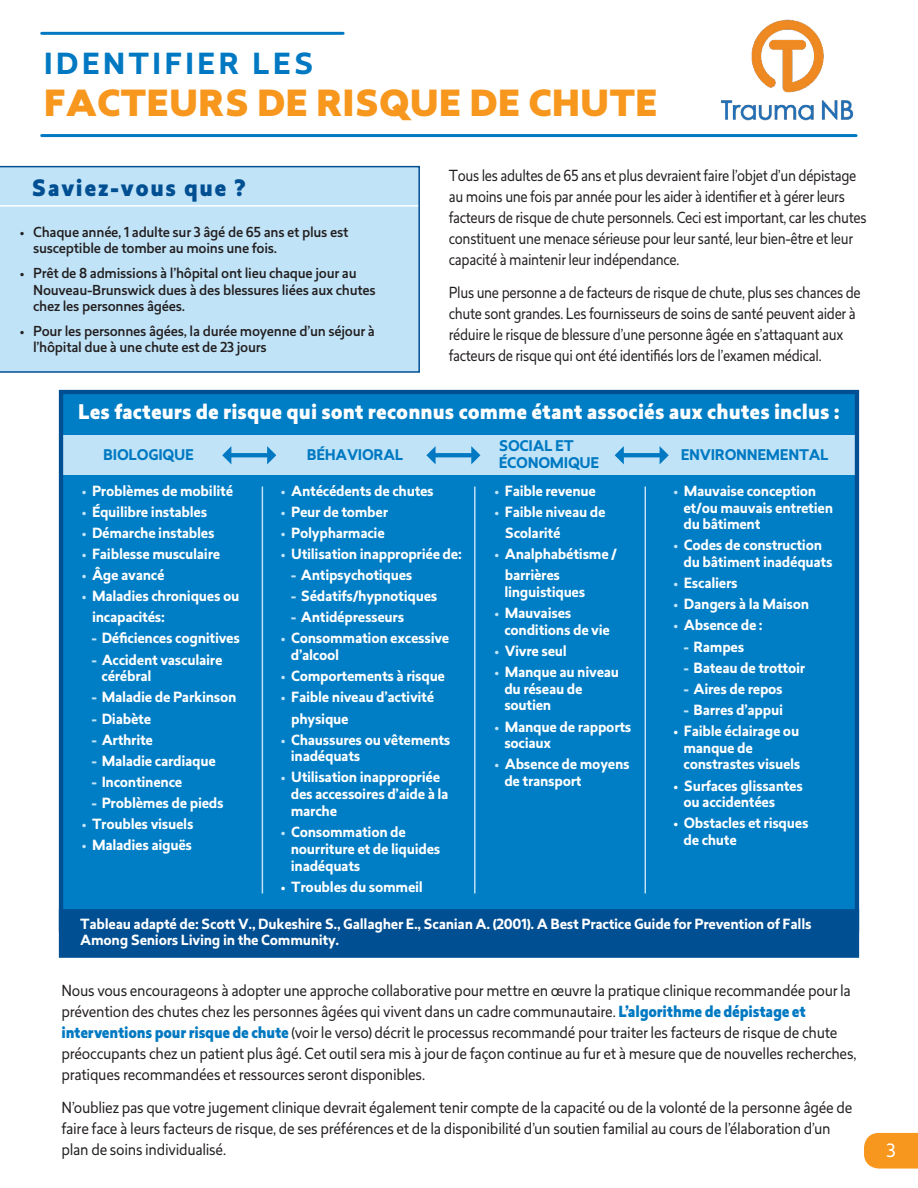
<style>
.page{position:relative;width:918px;height:1188px;background:#fff}
.page>*{position:absolute;margin:0;border:0;box-sizing:border-box;transform-origin:0 0}
.t1{font:900 35.25px "Revisal";color:#f7971d;scale:1.05 1}
.t2{font:700 28.5px "Revisal";letter-spacing:.1em;color:#0079c2;scale:1.05 1}
.t3{font:900 22.2px "Revisal";letter-spacing:.075em;color:#004f92}
.t4{font:900 19.8px "Revisal";letter-spacing:.005em;color:#fff}
.t5{font:18px "Revisal";color:#fff}
.t6{font:15px/21px "Revisal";letter-spacing:-.025em;color:#231f20;scale:.95 1}
.t7{font:15px/21px "Revisal";letter-spacing:-.025em;color:#231f20;scale:.9 1}
.t8{font:700 14.4px/17.4px "Revisal";letter-spacing:-.02em;color:#0079c2}
.t9{font:700 13.8px/16.8px "Revisal";letter-spacing:-.02em;color:#fff}
.t10{font:500 13.5px/16.2px "Revisal";letter-spacing:-.02em;color:#231f20}
.s1{color:#c0e3f7}
.s2{font-weight:900;color:#0079c2}
</style>
<div class="page">
<img style="left:564px;top:19px;width:294px;height:119px">
<hr style="left:42px;top:32px;width:301px;height:3px;background:#0079c2">
<hr style="left:42px;top:134px;width:814px;height:3px;background:#0079c2">
<div style="left:0;top:166px;width:420px;height:207px;background:#c0e3f7"></div>
<div style="left:61px;top:392px;width:796px;height:537px;background:#007ec5"></div>
<div style="left:61px;top:435px;width:796px;height:39px;background:#c0e3f7"></div>
<svg style="left:436px;top:453px;width:35px;height:4px"></svg>
<svg style="left:471px;top:446px;width:9px;height:18px"></svg>
<svg style="left:426px;top:446px;width:10px;height:18px"></svg>
<svg style="left:624px;top:453px;width:36px;height:4px"></svg>
<svg style="left:660px;top:446px;width:9px;height:18px"></svg>
<svg style="left:615px;top:446px;width:9px;height:18px"></svg>
<svg style="left:231px;top:453px;width:36px;height:4px"></svg>
<svg style="left:267px;top:446px;width:9px;height:18px"></svg>
<svg style="left:222px;top:446px;width:9px;height:18px"></svg>
<div style="left:59px;top:390px;width:800px;height:541px;border:4px solid #004f92"></div>
<div style="left:61px;top:911px;width:796px;height:45px;background:#004f92"></div>
<div style="left:59px;top:909px;width:800px;height:49px;border:4px solid #004f92"></div>
<hr style="left:262px;top:487px;width:1px;height:406px;background:#c0e3f7">
<hr style="left:474px;top:487px;width:2px;height:406px;background:#c0e3f7">
<hr style="left:645px;top:487px;width:1px;height:406px;background:#c0e3f7">
<svg style="left:864px;top:1133px;width:54px;height:36px;background:#f79d2a"></svg>
<h2 class="t2" style="left:44px;top:43px;width:259px">IDENTIFIER LES</h2>
<h1 class="t1" style="left:44px;top:78px;width:586px">FACTEURS DE RISQUE DE CHUTE</h1>
<p class="t7" style="left:449px;top:165px;width:466px">Tous les adultes de 65 ans et plus devraient faire l’objet d’un dépistage au moins une fois par année pour les aider à identifier et à gérer leurs facteurs de risque de chute personnels. Ceci est important, car les chutes constituent une menace sérieuse pour leur santé, leur bien-être et leur capacité à maintenir leur indépendance.</p>
<p class="t7" style="left:449px;top:282px;width:459px">Plus une personne a de facteurs de risque de chute, plus ses chances de chute sont grandes. Les fournisseurs de soins de santé peuvent aider à réduire le risque de blessure d’une personne âgée en s’attaquant aux facteurs de risque qui ont été identifiés lors de l’examen médical.</p>
<h3 class="t4" style="left:78px;top:397px;width:763px">Les facteurs de risque qui sont reconnus comme étant associés aux chutes inclus :</h3>
<h3 class="t3" style="left:31px;top:172px;width:216px">Saviez-vous que ?</h3>
<p class="t10" style="left:33px;top:224px;width:317px;text-indent:-14px">• Chaque année, 1 adulte sur 3 âgé de 65 ans et plus est susceptible de tomber au moins une fois.</p>
<p class="t10" style="left:33px;top:265px;width:344px;text-indent:-14px">• Prêt de 8 admissions à l’hôpital ont lieu chaque jour au<br>Nouveau-Brunswick dues à des blessures liées aux chutes chez les personnes âgées.</p>
<p class="t10" style="left:33px;top:323px;width:343px;text-indent:-14px">• Pour les personnes âgées, la durée moyenne d’un séjour à l’hôpital due à une chute est de 23 jours</p>
<p class="t8" style="left:103px;top:446px;width:92px">BIOLOGIQUE</p>
<p class="t8" style="left:307px;top:446px;width:98px">BÉHAVIORAL</p>
<p class="t8" style="left:499px;top:437px;width:102px">SOCIAL ET<br>ÉCONOMIQUE</p>
<p class="t8" style="left:681px;top:446px;width:150px">ENVIRONNEMENTAL</p>
<p class="t9" style="left:82px;top:483px;width:153px"><span class="s1">•</span> Problèmes de mobilité</p>
<p class="t9" style="left:82px;top:504px;width:127px"><span class="s1">•</span> Équilibre instables</p>
<p class="t9" style="left:82px;top:525px;width:135px"><span class="s1">•</span> Démarche instables</p>
<p class="t9" style="left:82px;top:546px;width:140px"><span class="s1">•</span> Faiblesse musculaire</p>
<p class="t9" style="left:82px;top:567px;width:84px"><span class="s1">•</span> Âge avancé</p>
<p class="t9" style="left:92px;top:586px;width:149px;line-height:21.1px;text-indent:-10px"><span class="s1">•</span> Maladies chroniques ou incapacités:</p>
<p class="t9" style="left:92px;top:630px;width:150px"><span class="s1">-</span> Déficiences cognitives</p>
<p class="t9" style="left:102px;top:651px;width:122px;text-indent:-10px"><span class="s1">-</span> Accident vasculaire cérébral</p>
<p class="t9" style="left:92px;top:689px;width:147px"><span class="s1">-</span> Maladie de Parkinson</p>
<p class="t9" style="left:92px;top:710px;width:61px"><span class="s1">-</span> Diabète</p>
<p class="t9" style="left:92px;top:731px;width:63px"><span class="s1">-</span> Arthrite</p>
<p class="t9" style="left:92px;top:753px;width:126px"><span class="s1">-</span> Maladie cardiaque</p>
<p class="t9" style="left:92px;top:774px;width:92px"><span class="s1">-</span> Incontinence</p>
<p class="t9" style="left:92px;top:795px;width:134px"><span class="s1">-</span> Problèmes de pieds</p>
<p class="t9" style="left:82px;top:816px;width:113px"><span class="s1">•</span> Troubles visuels</p>
<p class="t9" style="left:82px;top:837px;width:112px"><span class="s1">•</span> Maladies aiguës</p>
<p class="t9" style="left:281px;top:483px;width:154px"><span class="s1">•</span> Antécédents de chutes</p>
<p class="t9" style="left:281px;top:504px;width:109px"><span class="s1">•</span> Peur de tomber</p>
<p class="t9" style="left:281px;top:525px;width:105px"><span class="s1">•</span> Polypharmacie</p>
<p class="t9" style="left:281px;top:546px;width:182px"><span class="s1">•</span> Utilisation inappropriée de:</p>
<p class="t9" style="left:291px;top:567px;width:123px"><span class="s1">-</span> Antipsychotiques</p>
<p class="t9" style="left:291px;top:588px;width:148px"><span class="s1">-</span> Sédatifs/hypnotiques</p>
<p class="t9" style="left:291px;top:609px;width:115px"><span class="s1">-</span> Antidépresseurs</p>
<p class="t9" style="left:291px;top:630px;width:160px;text-indent:-10px"><span class="s1">•</span> Consommation excessive d’alcool</p>
<p class="t9" style="left:281px;top:668px;width:166px"><span class="s1">•</span> Comportements à risque</p>
<p class="t9" style="left:291px;top:687px;width:144px;line-height:21.1px;text-indent:-10px"><span class="s1">•</span> Faible niveau d’activité physique</p>
<p class="t9" style="left:291px;top:731px;width:161px;text-indent:-10px"><span class="s1">•</span> Chaussures ou vêtements inadéquats</p>
<p class="t9" style="left:291px;top:769px;width:159px;text-indent:-10px"><span class="s1">•</span> Utilisation inappropriée des accessoires d’aide à la marche</p>
<p class="t9" style="left:291px;top:824px;width:151px;text-indent:-10px"><span class="s1">•</span> Consommation de nourriture et de liquides inadéquats</p>
<p class="t9" style="left:281px;top:878px;width:144px">• Troubles du sommeil</p>
<p class="t9" style="left:494px;top:483px;width:103px"><span class="s1">•</span> Faible revenue</p>
<p class="t9" style="left:505px;top:501px;width:102px;line-height:21.1px;text-indent:-10px"><span class="s1">•</span> Faible niveau de<br>Scolarité</p>
<p class="t9" style="left:505px;top:544px;width:114px;line-height:21.1px;text-indent:-10px"><span class="s1">•</span> Analphabétisme / barrières</p>
<p class="t9" style="left:504px;top:584px;width:82px">linguistiques</p>
<p class="t9" style="left:504px;top:605px;width:107px;text-indent:-10px"><span class="s1">•</span> Mauvaises conditions de vie</p>
<p class="t9" style="left:494px;top:643px;width:74px"><span class="s1">•</span> Vivre seul</p>
<p class="t9" style="left:504px;top:664px;width:116px;text-indent:-10px"><span class="s1">•</span> Manque au niveau du réseau de soutien</p>
<p class="t9" style="left:504px;top:718px;width:129px;text-indent:-10px"><span class="s1">•</span> Manque de rapports sociaux</p>
<p class="t9" style="left:504px;top:756px;width:127px;text-indent:-10px"><span class="s1">•</span> Absence de moyens de transport</p>
<p class="t9" style="left:683px;top:483px;width:151px;text-indent:-10px"><span class="s1">•</span> Mauvaise conception et/ou mauvais entretien du bâtiment</p>
<p class="t9" style="left:683px;top:537px;width:151px;text-indent:-10px"><span class="s1">•</span> Codes de construction du bâtiment inadéquats</p>
<p class="t9" style="left:674px;top:575px;width:66px"><span class="s1">•</span> Escaliers</p>
<p class="t9" style="left:674px;top:596px;width:137px"><span class="s1">•</span> Dangers à la Maison</p>
<p class="t9" style="left:674px;top:617px;width:91px"><span class="s1">•</span> Absence de :</p>
<p class="t9" style="left:683px;top:638px;width:62px"><span class="s1">-</span> Rampes</p>
<p class="t9" style="left:683px;top:659px;width:123px"><span class="s1">-</span> Bateau de trottoir</p>
<p class="t9" style="left:683px;top:681px;width:101px"><span class="s1">-</span> Aires de repos</p>
<p class="t9" style="left:683px;top:702px;width:101px"><span class="s1">-</span> Barres d’appui</p>
<p class="t9" style="left:683px;top:723px;width:118px;text-indent:-10px">• Faible éclairage ou manque de constrastes visuels</p>
<p class="t9" style="left:683px;top:777px;width:121px;text-indent:-10px">• Surfaces glissantes ou accidentées</p>
<p class="t9" style="left:683px;top:815px;width:127px;text-indent:-10px">• Obstacles et risques de chute</p>
<p class="t9" style="left:80px;top:917px;width:733px;line-height:15.1px">Tableau adapté de: Scott V., Dukeshire S., Gallagher E., Scanian A. (2001). A Best Practice Guide for Prevention of Falls<br>Among Seniors Living in the Community.</p>
<p class="t6" style="left:62px;top:979px;width:838px">Nous vous encourageons à adopter une approche collaborative pour mettre en œuvre la pratique clinique recommandée pour la prévention des chutes chez les personnes âgées qui vivent dans un cadre communautaire. <span class="s2">L’algorithme de dépistage et interventions pour risque de chute</span> (voir le verso) décrit le processus recommandé pour traiter les facteurs de risque de chute préoccupants chez un patient plus âgé. Cet outil sera mis à jour de façon continue au fur et à mesure que de nouvelles recherches, pratiques recommandées et ressources seront disponibles.</p>
<p class="t6" style="left:62px;top:1096px;width:834px">N’oubliez pas que votre jugement clinique devrait également tenir compte de la capacité ou de la volonté de la personne âgée de faire face à leurs facteurs de risque, de ses préférences et de la disponibilité d’un soutien familial au cours de l’élaboration d’un plan de soins individualisé.</p>
<h3 class="t5" style="left:886px;top:1138px;width:11px">3</h3>
</div>
